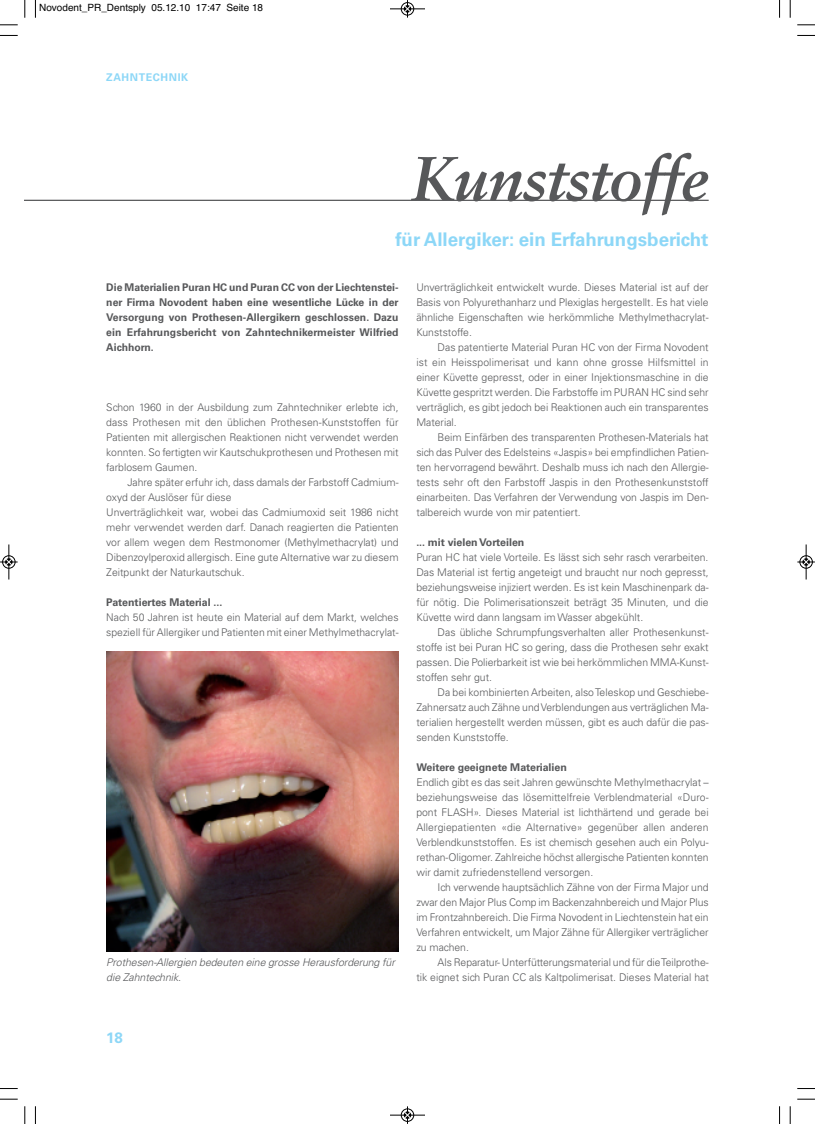
<style>
.page{position:relative;width:815px;height:1124px;background:#fff}
.page>*{position:absolute;margin:0;border:0;box-sizing:border-box;transform-origin:0 0}
.t1{font:italic 700 62.5px "Sabon";letter-spacing:-.015em;color:#57585a}
.t2{font:700 18.75px "Univers";color:#8dd7f7}
.t3{font:700 15px "Univers";color:#8dd7f7}
.t4{font:300 10.62px/15px "Univers";color:#57585a;text-align:justify}
.t5{font:700 10.62px/15px "Univers";color:#57585a;text-align:justify}
.t6{font:italic 300 10.62px/15px "Univers";color:#57585a}
.t7{font:700 10.62px "Univers";letter-spacing:.055em;color:#8dd7f7}
.t8{font:10px "Helvetica";color:#000}
</style>
<div class="page">
<hr style="left:25px;top:200px;width:684px;height:1px;background:#57585a">
<img style="left:106px;top:651px;width:293px;height:299px">
<svg style="left:35px;top:0;width:1px;height:18px"></svg>
<svg style="left:0;top:35px;width:18px;height:1px"></svg>
<svg style="left:779px;top:0;width:1px;height:18px"></svg>
<svg style="left:797px;top:35px;width:18px;height:1px"></svg>
<svg style="left:35px;top:1106px;width:1px;height:17px"></svg>
<svg style="left:0;top:1088px;width:18px;height:1px"></svg>
<svg style="left:779px;top:1106px;width:1px;height:17px"></svg>
<svg style="left:797px;top:1088px;width:18px;height:1px"></svg>
<svg style="left:24px;top:0;width:2px;height:18px"></svg>
<svg style="left:0;top:24px;width:18px;height:2px"></svg>
<svg style="left:790px;top:0;width:1px;height:18px"></svg>
<svg style="left:797px;top:24px;width:18px;height:2px"></svg>
<svg style="left:24px;top:1106px;width:2px;height:17px"></svg>
<svg style="left:0;top:1098px;width:18px;height:1px"></svg>
<svg style="left:790px;top:1106px;width:1px;height:17px"></svg>
<svg style="left:797px;top:1098px;width:18px;height:1px"></svg>
<div style="left:401px;top:2px;width:13px;height:14px;border:1px solid #fff;border-radius:50%"></div>
<hr style="left:390px;top:9px;width:35px;height:1px;background:#000">
<div style="left:401px;top:2px;width:13px;height:13px;border:1px solid #000;border-radius:50%"></div>
<svg style="left:404px;top:0;width:7px;height:18px"></svg>
<hr style="left:390px;top:1114px;width:35px;height:1px;background:#000">
<div style="left:401px;top:1108px;width:13px;height:13px;border:1px solid #000;border-radius:50%"></div>
<svg style="left:404px;top:1106px;width:7px;height:17px"></svg>
<div style="left:2px;top:555px;width:14px;height:13px;border:1px solid #fff;border-radius:50%"></div>
<hr style="left:9px;top:544px;width:1px;height:35px;background:#000">
<div style="left:2px;top:555px;width:13px;height:13px;border:1px solid #000;border-radius:50%"></div>
<svg style="left:0;top:558px;width:18px;height:7px"></svg>
<div style="left:799px;top:555px;width:14px;height:13px;border:1px solid #fff;border-radius:50%"></div>
<hr style="left:806px;top:544px;width:1px;height:35px;background:#000">
<div style="left:800px;top:555px;width:13px;height:13px;border:1px solid #000;border-radius:50%"></div>
<svg style="left:797px;top:558px;width:18px;height:7px"></svg>
<p class="t8" style="left:39px;top:4px;width:226px">Novodent_PR_Dentsply 05.12.10 17:47 Seite 18</p>
<p class="t7" style="left:106px;top:73px;width:84px">ZAHNTECHNIK</p>
<h1 class="t1" style="left:411px;top:153px;width:299px">Kunststoffe</h1>
<h2 class="t2" style="left:395px;top:232px;width:315px">für Allergiker: ein Erfahrungsbericht</h2>
<p class="t5" style="left:106px;top:280px;width:294px">Die Materialien Puran HC und Puran CC von der Liechtenstei&shy;ner Firma Novodent haben eine wesentliche Lücke in der Versorgung von Prothesen-Allergikern geschlossen. Dazu ein Erfahrungsbericht von Zahntechnikermeister Wilfried Aichhorn.</p>
<p class="t4" style="left:416px;top:280px;width:294px">Unverträglichkeit entwickelt wurde. Dieses Material ist auf der Basis von Polyurethanharz und Plexiglas hergestellt. Es hat viele ähnliche Eigenschaften wie herkömmliche Methylmethacrylat-Kunststoffe.</p>
<p class="t4" style="left:416px;top:340px;width:294px;text-indent:21px">Das patentierte Material Puran HC von der Firma Novodent ist ein Heisspolimerisat und kann ohne grosse Hilfsmittel in einer Küvette gepresst, oder in einer Injektionsmaschine in die Küvette gespritzt werden. Die Farbstoffe im PURAN HC sind sehr verträglich, es gibt jedoch bei Reaktionen auch ein transparentes Material.</p>
<p class="t4" style="left:416px;top:430px;width:294px;text-indent:21px">Beim Einfärben des transparenten Prothesen-Materials hat sich das Pulver des Edelsteins «Jaspis» bei empfindlichen Patien&shy;ten hervorragend bewährt. Deshalb muss ich nach den Allergie&shy;tests sehr oft den Farbstoff Jaspis in den Prothesenkunststoff einarbeiten. Das Verfahren der Verwendung von Jaspis im Den&shy;talbereich wurde von mir patentiert.</p>
<p class="t5" style="left:416px;top:535px;width:110px">... mit vielen Vorteilen</p>
<p class="t4" style="left:416px;top:550px;width:294px">Puran HC hat viele Vorteile. Es lässt sich sehr rasch verarbeiten.<br>Das Material ist fertig angeteigt und braucht nur noch gepresst, beziehungsweise injiziert werden. Es ist kein Maschinenpark da&shy;für nötig. Die Polimerisationszeit beträgt 35 Minuten, und die Küvette wird dann langsam im Wasser abgekühlt.</p>
<p class="t4" style="left:416px;top:625px;width:294px;text-indent:21px">Das übliche Schrumpfungsverhalten aller Prothesenkunst&shy;stoffe ist bei Puran HC so gering, dass die Prothesen sehr exakt passen. Die Polierbarkeit ist wie bei herkömmlichen MMA-Kunst&shy;stoffen sehr gut.</p>
<p class="t4" style="left:416px;top:685px;width:294px;text-indent:21px">Da bei kombinierten Arbeiten, also Teleskop und Geschiebe-Zahnersatz auch Zähne und Verblendungen aus verträglichen Ma&shy;terialien hergestellt werden müssen, gibt es auch dafür die pas&shy;senden Kunststoffe.</p>
<p class="t5" style="left:416px;top:760px;width:152px">Weitere geeignete Materialien</p>
<p class="t4" style="left:416px;top:775px;width:294px">Endlich gibt es das seit Jahren gewünschte Methylmethacrylat – beziehungsweise das lösemittelfreie Verblendmaterial «Duro&shy;pont FLASH». Dieses Material ist lichthärtend und gerade bei Allergiepatienten «die Alternative» gegenüber allen anderen Verblendkunststoffen. Es ist chemisch gesehen auch ein Polyu&shy;rethan-Oligomer. Zahlreiche höchst allergische Patienten konnten wir damit zufriedenstellend versorgen.</p>
<p class="t4" style="left:416px;top:880px;width:294px;text-indent:21px">Ich verwende hauptsächlich Zähne von der Firma Major und zwar den Major Plus Comp im Backenzahnbereich und Major Plus im Frontzahnbereich. Die Firma Novodent in Liechtenstein hat ein Verfahren entwickelt, um Major Zähne für Allergiker verträglicher zu machen.</p>
<p class="t4" style="left:416px;top:955px;width:294px;text-align:right">Als Reparatur- Unterfütterungsmaterial und für die Teilprothe-<br>tik eignet sich Puran CC als Kaltpolimerisat. Dieses Material hat</p>
<p class="t4" style="left:106px;top:400px;width:294px">Schon 1960 in der Ausbildung zum Zahntechniker erlebte ich, dass Prothesen mit den üblichen Prothesen-Kunststoffen für Patienten mit allergischen Reaktionen nicht verwendet werden konnten. So fertigten wir Kautschukprothesen und Prothesen mit farblosem Gaumen.</p>
<p class="t4" style="left:106px;top:475px;width:294px;text-align:left;text-indent:21px">Jahre später erfuhr ich, dass damals der Farbstoff Cadmium&shy;oxyd der Auslöser für diese<br>Unverträglichkeit war, wobei das Cadmiumoxid seit 1986 nicht mehr verwendet werden darf. Danach reagierten die Patienten vor allem wegen dem Restmonomer (Methylmethacrylat) und Dibenzoylperoxid allergisch. Eine gute Alternative war zu diesem Zeitpunkt der Naturkautschuk.</p>
<p class="t5" style="left:106px;top:595px;width:118px">Patentiertes Material ...</p>
<p class="t4" style="left:106px;top:610px;width:294px">Nach 50 Jahren ist heute ein Material auf dem Markt, welches speziell für Allergiker und Patienten mit einer Methylmethacrylat-</p>
<p class="t6" style="left:106px;top:955px;width:292px">Prothesen-Allergien bedeuten eine grosse Herausforderung für die Zahntechnik.</p>
<h3 class="t3" style="left:106px;top:1031px;width:18px">18</h3>
</div>
